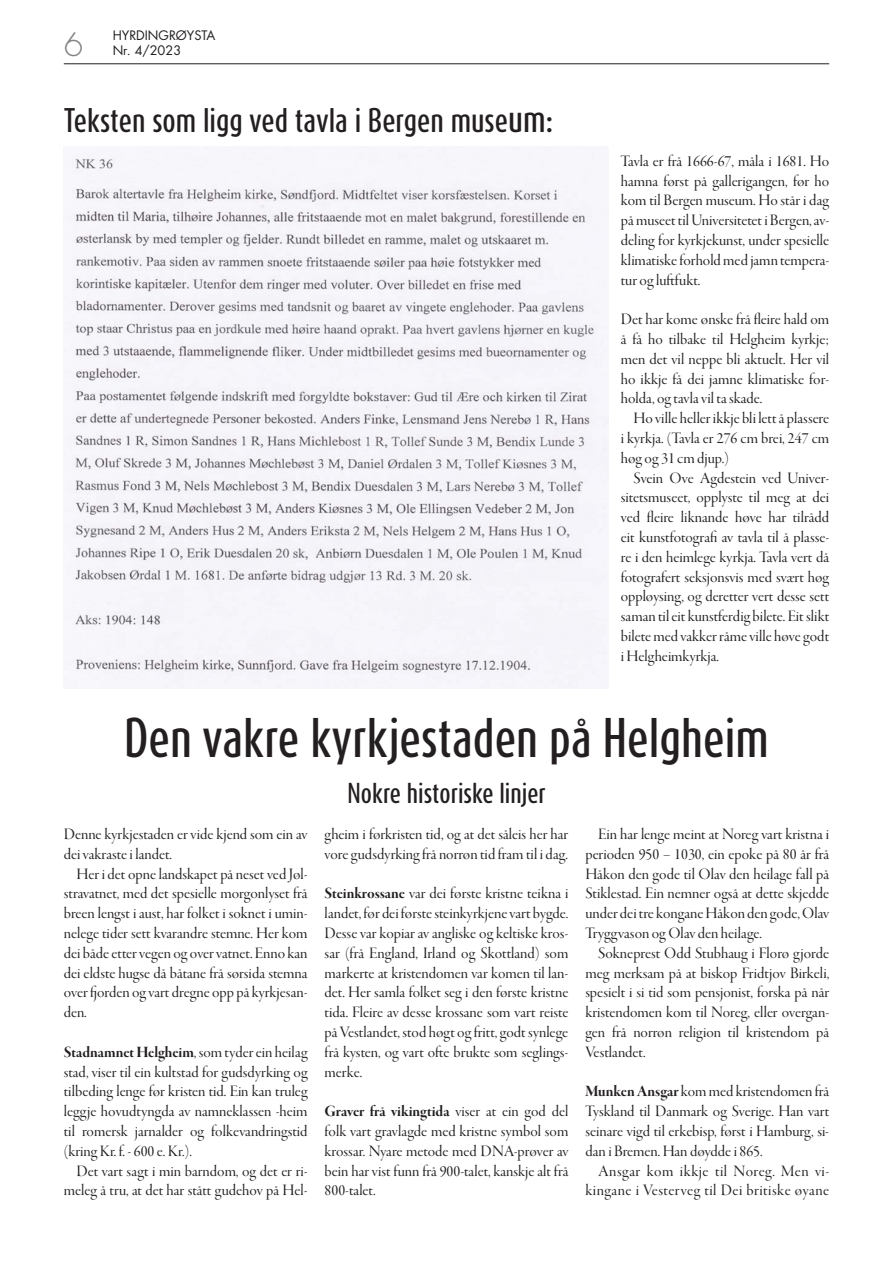
<style>
.page{position:relative;width:893px;height:1263px;background:#fff}
.page>*{position:absolute;margin:0;border:0;box-sizing:border-box;transform-origin:0 0}
.t1{font:500 46.5px "Dax Compact Pro";color:#231f20}
.t2{font:300 31.5px "Futura Std";color:#808285}
.t3{font:500 28.5px "Dax Compact Pro";color:#231f20}
.t4{font:500 24px "Dax Compact Pro";color:#231f20}
.t5{font:16.5px/19.8px "Garamond Premr Pro Disp";color:#231f20;text-align:justify}
.t6{font:16.5px "Garamond Premr Pro Bd Disp";color:#231f20}
.t7{font:16.5px/19.8px "Garamond Premr Pro Disp";letter-spacing:.03em;color:#231f20;text-align:right}
.t8{font:12.75px/15.3px "Futura Std";color:#231f20}
.s1{font-size:31.5px}
.s2{font-family:"Garamond Premr Pro Disp"}
.s3{font-family:"Garamond Premr Pro Bd Disp"}
</style>
<div class="page">
<hr style="left:64px;top:64px;width:765px;height:1px;background:#231f20">
<img style="left:64px;top:146px;width:544px;height:542px">
<h2 class="t2" style="left:64px;top:25px;width:21px">6</h2>
<p class="t8" style="left:113px;top:28px;width:104px">HYRDINGRØYSTA<br>Nr. 4/2023</p>
<h3 class="t3" style="left:64px;top:101px;width:491px">Teksten som ligg ved tavla i Bergen muse<span class="s1">um:</span></h3>
<p class="t5" style="left:621px;top:151px;width:210px">Tavla er frå 1666-67, måla i 1681. Ho hamna først på gallerigangen, før ho kom til Bergen museum. Ho står i dag på museet til Universitetet i Bergen, av&shy;deling for kyrkjekunst, under spesielle klimatiske forhold med jamn tempera&shy;tur og luftfukt.</p>
<p class="t5" style="left:621px;top:310px;width:210px">Det har kome ønske frå fleire hald om å få ho tilbake til Helgheim kyrkje; men det vil neppe bli aktuelt. Her vil ho ikkje få dei jamne klimatiske for&shy;holda, og tavla vil ta skade.</p>
<p class="t5" style="left:621px;top:409px;width:210px;text-indent:13px">Ho ville heller ikkje bli lett å plassere i kyrkja. (Tavla er 276 cm brei, 247 cm høg og 31 cm djup.)</p>
<p class="t5" style="left:621px;top:468px;width:210px;text-indent:13px">Svein Ove Agdestein ved Univer&shy;sitetsmuseet, opplyste til meg at dei ved fleire liknande høve har tilrådd eit kunstfotografi av tavla til å plasse&shy;re i den heimlege kyrkja. Tavla vert då fotografert seksjonsvis med svært høg oppløysing, og deretter vert desse sett saman til eit kunstferdig bilete. Eit slikt bilete med vakker råme ville høve godt i Helgheimkyrkja.</p>
<h1 class="t1" style="left:124px;top:707px;width:646px">Den vakre kyrkjestaden på Helgheim</h1>
<h3 class="t4" style="left:347px;top:778px;width:200px">Nokre historiske linjer</h3>
<p class="t5" style="left:64px;top:825px;width:245px">Denne kyrkjestaden er vide kjend som ein av dei vakraste i landet.</p>
<p class="t5" style="left:64px;top:864px;width:245px;text-indent:13px">Her i det opne landskapet på neset ved Jøl&shy;stravatnet, med det spesielle morgonlyset frå breen lengst i aust, har folket i soknet i umin&shy;nelege tider sett kvarandre stemne. Her kom dei både etter vegen og over vatnet. Enno kan dei eldste hugse då båtane frå sørsida stemna over fjorden og vart dregne opp på kyrkjesan&shy;den.</p>
<p class="t6" style="left:64px;top:1043px;width:245px">Stadnamnet Helgheim<span class="s2">, som tyder ein heilag</span></p>
<p class="t5" style="left:64px;top:1062px;width:245px">stad, viser til ein kultstad for gudsdyrking og tilbeding lenge før kristen tid. Ein kan truleg leggje hovudtyngda av namneklassen -heim til romersk jarnalder og folkevandringstid (kring Kr. f. - 600 e. Kr.).</p>
<p class="t5" style="left:64px;top:1161px;width:245px;text-align:right">Det vart sagt i min barndom, og det er ri&shy;meleg å tru, at det har stått gudehov på Hel-</p>
<p class="t5" style="left:325px;top:825px;width:245px">gheim i førkristen tid, og at det såleis her har vore gudsdyrking frå norrøn tid fram til i dag.</p>
<p class="t5" style="left:325px;top:884px;width:245px"><span class="s3">Steinkrossane</span> var dei første kristne teikna i landet, før dei første steinkyrkjene vart bygde.<br>Desse var kopiar av angliske og keltiske kros&shy;sar (frå England, Irland og Skottland) som markerte at kristendomen var komen til lan&shy;det. Her samla folket seg i den første kristne tida. Fleire av desse krossane som vart reiste på Vestlandet, stod høgt og fritt, godt synlege frå kysten, og vart ofte brukte som seglings&shy;merke.</p>
<p class="t6" style="left:325px;top:1102px;width:245px">Graver frå vikingtida <span class="s2">viser at ein god del</span></p>
<p class="t5" style="left:325px;top:1122px;width:245px">folk vart gravlagde med kristne symbol som krossar. Nyare metode med DNA-prøver av bein har vist funn frå 900-talet, kanskje alt frå 800-talet.</p>
<p class="t5" style="left:585px;top:825px;width:245px;text-indent:13px">Ein har lenge meint at Noreg vart kristna i perioden 950 – 1030, ein epoke på 80 år frå Håkon den gode til Olav den heilage fall på Stiklestad. Ein nemner også at dette skjedde under dei tre kongane Håkon den gode, Olav Tryggvason og Olav den heilage.</p>
<p class="t5" style="left:585px;top:943px;width:245px;text-indent:13px">Sokneprest Odd Stubhaug i Florø gjorde meg merksam på at biskop Fridtjov Birkeli, spesielt i si tid som pensjonist, forska på når kristendomen kom til Noreg, eller overgan&shy;gen frå norrøn religion til kristendom på Vestlandet.</p>
<p class="t5" style="left:585px;top:1082px;width:245px"><span class="s3">Munken Ansgar</span> kom med kristendomen frå Tyskland til Danmark og Sverige. Han vart seinare vigd til erkebisp, først i Hamburg, si&shy;dan i Bremen. Han døydde i 865.</p>
<p class="t7" style="left:585px;top:1161px;width:245px">Ansgar kom ikkje til Noreg. Men vi&shy;kingane i Vesterveg til Dei britiske øyane</p>
</div>
